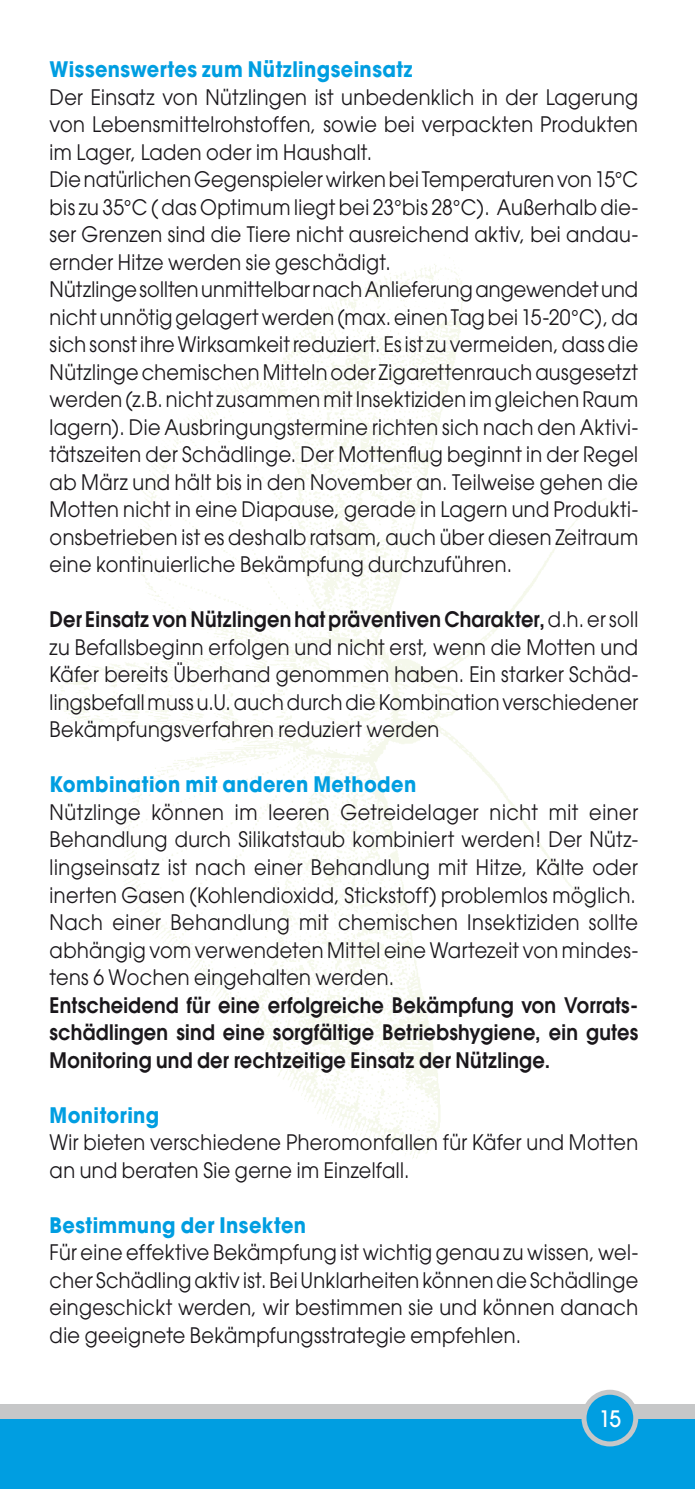
<style>
.page{position:relative;width:695px;height:1489px;background:#fff}
.page>*{position:absolute;margin:0;border:0;box-sizing:border-box;transform-origin:0 0}
.t1{font:500 22.5px "Avant Garde";color:#fff;scale:.93 1}
.t2{font:21.25px/27.5px "Avant Garde";letter-spacing:.02em;color:#1a171b;text-align:justify;scale:.91 1}
.t3{font:600 21.25px/27.5px "Avant Garde";letter-spacing:.015em;color:#1a171b;text-align:justify;scale:.91 1}
.t4{font:700 21.25px "Avant Garde";letter-spacing:.02em;color:#009ee1;scale:.91 1}
.s1{font-weight:600}
</style>
<div class="page">
<div style="left:0;top:1417px;width:694px;height:71px;background:#009ee1"></div>
<div style="left:0;top:1403px;width:694px;height:14px;background:#c6c7c8"></div>
<div style="left:584px;top:1391px;width:51px;height:52px;background:#009ee1;border-radius:50%"></div>
<div style="left:581px;top:1389px;width:57px;height:57px;border:5px solid #c6c7c8;border-radius:50%"></div>
<img style="left:55px;top:257px;width:552px;height:902px">
<p class="t4" style="left:50px;top:55px;width:400px">Wissenswertes zum Nützlingseinsatz</p>
<p class="t2" style="left:50px;top:83px;width:648px;text-align:left">Der Einsatz von Nützlingen ist unbedenklich in der Lagerung von Lebensmittelrohstoffen, sowie bei verpackten Produkten im Lager, Laden oder im Haushalt.<br>Die natürlichen Gegenspieler wirken bei Temperaturen von 15°C bis zu 35°C ( das Optimum liegt bei 23°bis 28°C). Außerhalb die&shy;ser Grenzen sind die Tiere nicht ausreichend aktiv, bei andau&shy;ernder Hitze werden sie geschädigt.<br>Nützlinge sollten unmittelbar nach Anlieferung angewendet und nicht unnötig gelagert werden (max. einen Tag bei 15-20°C), da sich sonst ihre Wirksamkeit reduziert. Es ist zu vermeiden, dass die Nützlinge chemischen Mitteln oder Zigarettenrauch ausgesetzt werden (z.B. nicht zusammen mit Insektiziden im gleichen Raum lagern). Die Ausbringungstermine richten sich nach den Aktivi&shy;tätszeiten der Schädlinge. Der Mottenflug beginnt in der Regel ab März und hält bis in den November an. Teilweise gehen die Motten nicht in eine Diapause, gerade in Lagern und Produkti&shy;onsbetrieben ist es deshalb ratsam, auch über diesen Zeitraum eine kontinuierliche Bekämpfung durchzuführen.</p>
<p class="t2" style="left:50px;top:606px;width:648px"><span class="s1">Der Einsatz von Nützlingen hat präventiven Charakter,</span> d.h. er soll zu Befallsbeginn erfolgen und nicht erst, wenn die Motten und Käfer bereits Überhand genommen haben. Ein starker Schäd&shy;lingsbefall muss u.U. auch durch die Kombination verschiedener Bekämpfungsverfahren reduziert werden</p>
<p class="t4" style="left:50px;top:770px;width:404px">Kombination mit anderen Methoden</p>
<p class="t2" style="left:50px;top:798px;width:648px">Nützlinge können im leeren Getreidelager nicht mit einer Behandlung durch Silikatstaub kombiniert werden! Der Nütz&shy;lingseinsatz ist nach einer Behandlung mit Hitze, Kälte oder inerten Gasen (Kohlendioxidd, Stickstoff) problemlos möglich.<br>Nach einer Behandlung mit chemischen Insektiziden sollte abhängig vom verwendeten Mittel eine Wartezeit von mindes&shy;tens 6 Wochen eingehalten werden.</p>
<p class="t3" style="left:50px;top:990px;width:648px">Entscheidend für eine erfolgreiche Bekämpfung von Vorrats&shy;schädlingen sind eine sorgfältige Betriebshygiene, ein gutes Monitoring und der rechtzeitige Einsatz der Nützlinge.</p>
<p class="t4" style="left:50px;top:1100px;width:122px">Monitoring</p>
<p class="t2" style="left:50px;top:1128px;width:648px">Wir bieten verschiedene Pheromonfallen für Käfer und Motten an und beraten Sie gerne im Einzelfall.</p>
<p class="t4" style="left:50px;top:1210px;width:283px">Bestimmung der Insekten</p>
<p class="t2" style="left:50px;top:1238px;width:648px">Für eine effektive Bekämpfung ist wichtig genau zu wissen, wel&shy;cher Schädling aktiv ist. Bei Unklarheiten können die Schädlinge eingeschickt werden, wir bestimmen sie und können danach die geeignete Bekämpfungsstrategie empfehlen.</p>
<p class="t1" style="left:598px;top:1404px;width:26px">15</p>
</div>
